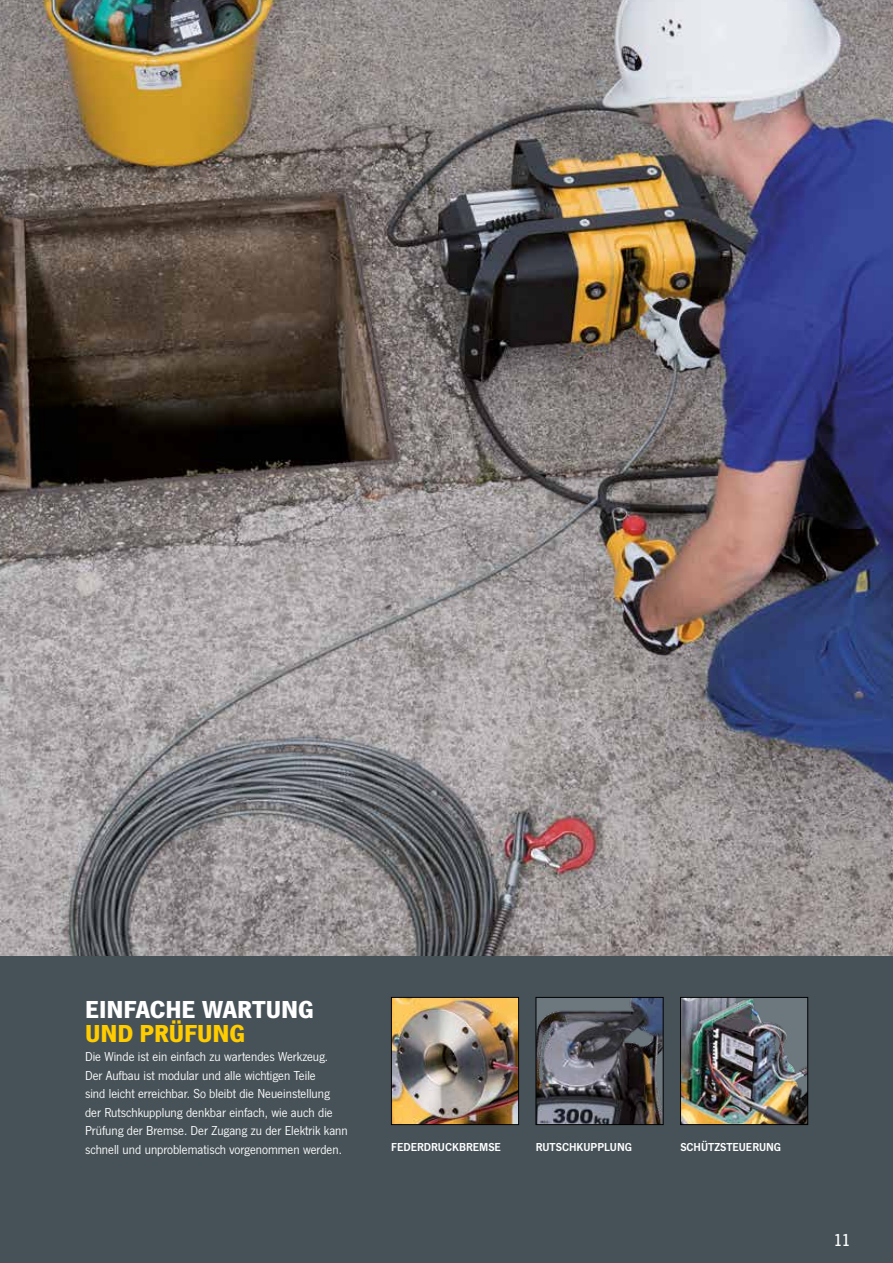
<style>
.page{position:relative;width:893px;height:1263px;background:#fff}
.page>*{position:absolute;margin:0;border:0;box-sizing:border-box;transform-origin:0 0}
.t1{font:700 25.5px "News Got";letter-spacing:-.005em;color:#fff}
.t2{font:700 25.5px "News Got";letter-spacing:-.005em;color:#fc0}
.t3{font:500 18px "News Got";color:#fff}
.t4{font:13.5px/18.6px "News Got";color:#fff}
.t5{font:12px "News Got Dem";color:#fff}
</style>
<div class="page">
<img style="left:0;top:0;width:893px;height:957px">
<div style="left:0;top:957px;width:893px;height:306px;background:#475258"></div>
<img style="left:391px;top:997px;width:128px;height:128px">
<svg style="left:536px;top:997px;width:127px;height:128px;background:#55555c"></svg>
<img style="left:680px;top:997px;width:128px;height:128px">
<h1 class="t1" style="left:85px;top:995px;width:230px">EINFACHE WARTUNG</h1>
<h1 class="t2" style="left:85px;top:1019px;width:162px">UND PRÜFUNG</h1>
<p class="t4" style="left:85px;top:1047px;width:264px">Die Winde ist ein einfach zu wartendes Werkzeug.<br>Der Aufbau ist modular und alle wichtigen Teile<br>sind leicht erreichbar. So bleibt die Neueinstellung der Rutschkupplung denkbar einfach, wie auch die Prüfung der Bremse. Der Zugang zu der Elektrik kann schnell und unproblematisch vorgenommen werden.</p>
<p class="t5" style="left:391px;top:1140px;width:111px">FEDERDRUCKBREMSE</p>
<p class="t5" style="left:536px;top:1140px;width:98px">RUTSCHKUPPLUNG</p>
<p class="t5" style="left:680px;top:1140px;width:102px">SCHÜTZSTEUERUNG</p>
<h2 class="t3" style="left:833px;top:1230px;width:18px">11</h2>
</div>
